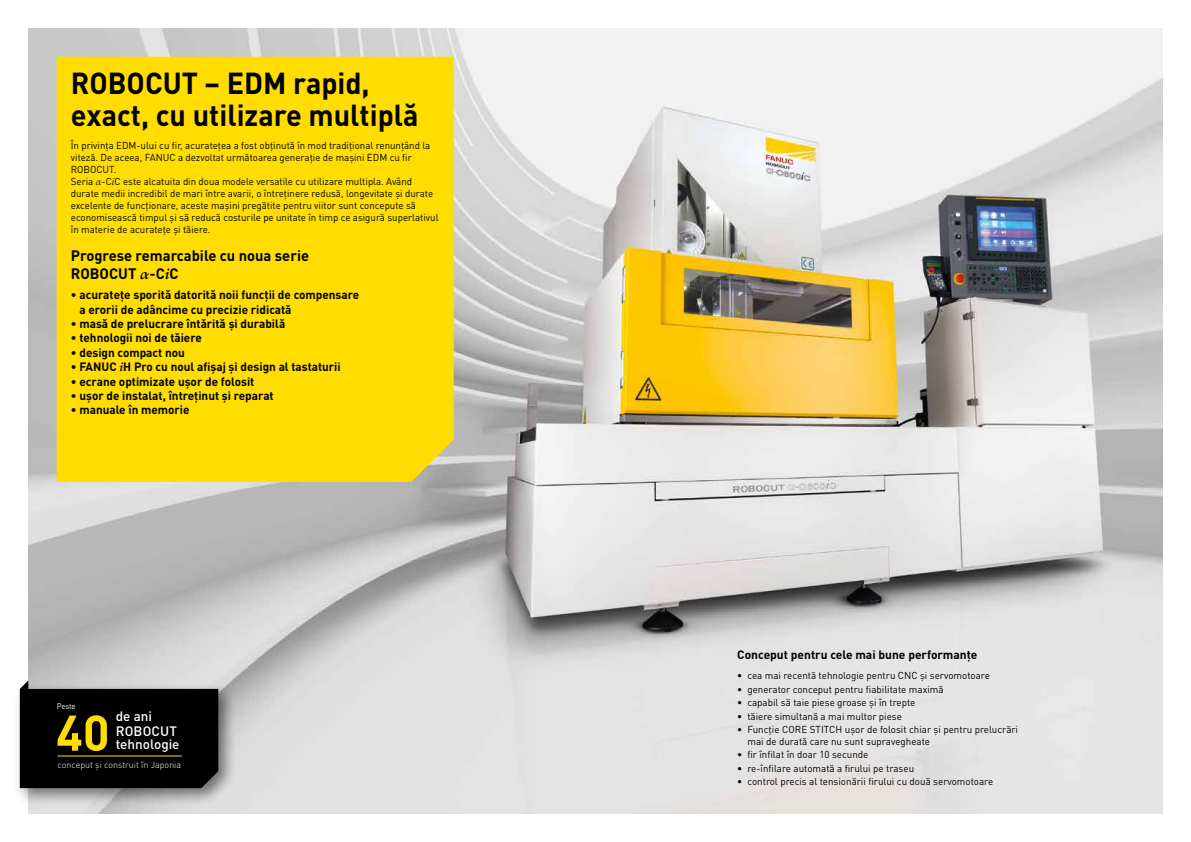
<style>
.page{position:relative;width:1191px;height:842px;background:#fff}
.page>*{position:absolute;margin:0;border:0;box-sizing:border-box;transform-origin:0 0}
.t1{font:700 30px/32px "DIN Pro";color:#000;scale:.95 1}
.t2{font:700 15px/18px "DIN Pro";color:#000}
.t3{font:500 13.5px/15px "DIN Pro";color:#fff}
.t4{font:700 12px/14.4px "DIN Pro";color:#000}
.t5{font:10px/12px "DIN Pro";color:#000}
.t6{font:300 9px "DIN Pro";color:#fff}
.t7{font:8px "DIN Pro";letter-spacing:-.01em;color:#fff;scale:.95 1}
.s1{font-family:"Palatino Linotype";font-style:italic}
</style>
<div class="page">
<img style="left:28px;top:28px;width:1134px;height:786px">
<div style="left:57px;top:57px;width:397px;height:425px;background:#fd0"></div>
<div style="left:13px;top:682px;width:223px;height:124px;background:#000;opacity:.5"></div>
<svg style="left:20px;top:680px;width:198px;height:108px;background:#1d1b11"></svg>
<hr style="left:58px;top:755px;width:124px;height:1px;background:#fd0">
<h1 class="t1" style="left:71px;top:66px;width:367px">ROBOCUT – EDM rapid, exact, cu utilizare multiplă</h1>
<p class="t5" style="left:71px;top:139px;width:369px">În privința EDM-ului cu fir, acuratețea a fost obținută în mod tradițional renunțând la viteză. De aceea, FANUC a dezvoltat următoarea generație de mașini EDM cu fir ROBOCUT.<br>Seria <span class="s1">α</span>-C<span class="s1">i</span>C este alcatuita din doua modele versatile cu utilizare multipla. Având durate medii incredibil de mari între avarii, o întreținere redusă, longevitate și durate excelente de funcționare, aceste mașini pregătite pentru viitor sunt concepute să economisească timpul și să reducă costurile pe unitate în timp ce asigură superlativul în materie de acuratețe și tăiere.</p>
<h2 class="t2" style="left:71px;top:246px;width:240px">Progrese remarcabile cu noua serie<br>ROBOCUT <span class="s1">α</span>-C<span class="s1">i</span>C</h2>
<p class="t4" style="left:79px;top:287px;width:281px;text-indent:-9px">• acuratețe sporită datorită noii funcții de compensare a erorii de adâncime cu precizie ridicată</p>
<p class="t4" style="left:71px;top:316px;width:216px">• masă de prelucrare întărită și durabilă</p>
<p class="t4" style="left:71px;top:330px;width:132px">• tehnologii noi de tăiere</p>
<p class="t4" style="left:71px;top:345px;width:116px">• design compact nou</p>
<p class="t4" style="left:71px;top:359px;width:271px">• FANUC <span class="s1">i</span>H Pro cu noul afișaj și design al tastaturii</p>
<p class="t4" style="left:71px;top:374px;width:185px">• ecrane optimizate ușor de folosit</p>
<p class="t4" style="left:71px;top:388px;width:204px">• ușor de instalat, întreținut și reparat</p>
<p class="t4" style="left:71px;top:402px;width:120px">• manuale în memorie</p>
<p class="t7" style="left:57px;top:701px;width:21px">Peste</p>
<h3 class="t3" style="left:116px;top:708px;width:63px">de ani<br>ROBOCUT</h3>
<h3 class="t3" style="left:116px;top:736px;width:65px">tehnologie</h3>
<p class="t6" style="left:58px;top:758px;width:125px">conceput și construit în Japonia</p>
<p class="t4" style="left:737px;top:647px;width:242px">Conceput pentru cele mai bune performanțe</p>
<p class="t5" style="left:737px;top:669px;width:254px">• cea mai recentă tehnologie pentru CNC și servomotoare</p>
<p class="t5" style="left:737px;top:683px;width:208px">• generator conceput pentru fiabilitate maximă</p>
<p class="t5" style="left:737px;top:696px;width:180px">• capabil să taie piese groase și în trepte</p>
<p class="t5" style="left:737px;top:710px;width:166px">• tăiere simultană a mai multor piese</p>
<p class="t5" style="left:747px;top:723px;width:272px;text-indent:-10px">• Funcție CORE STITCH ușor de folosit chiar și pentru prelucrări mai de durată care nu sunt supravegheate</p>
<p class="t5" style="left:737px;top:748px;width:133px">• fir înfilat în doar 10 secunde</p>
<p class="t5" style="left:737px;top:762px;width:178px">• re-înfilare automată a firului pe traseu</p>
<p class="t5" style="left:737px;top:775px;width:257px">• control precis al tensionării firului cu două servomotoare</p>
</div>
